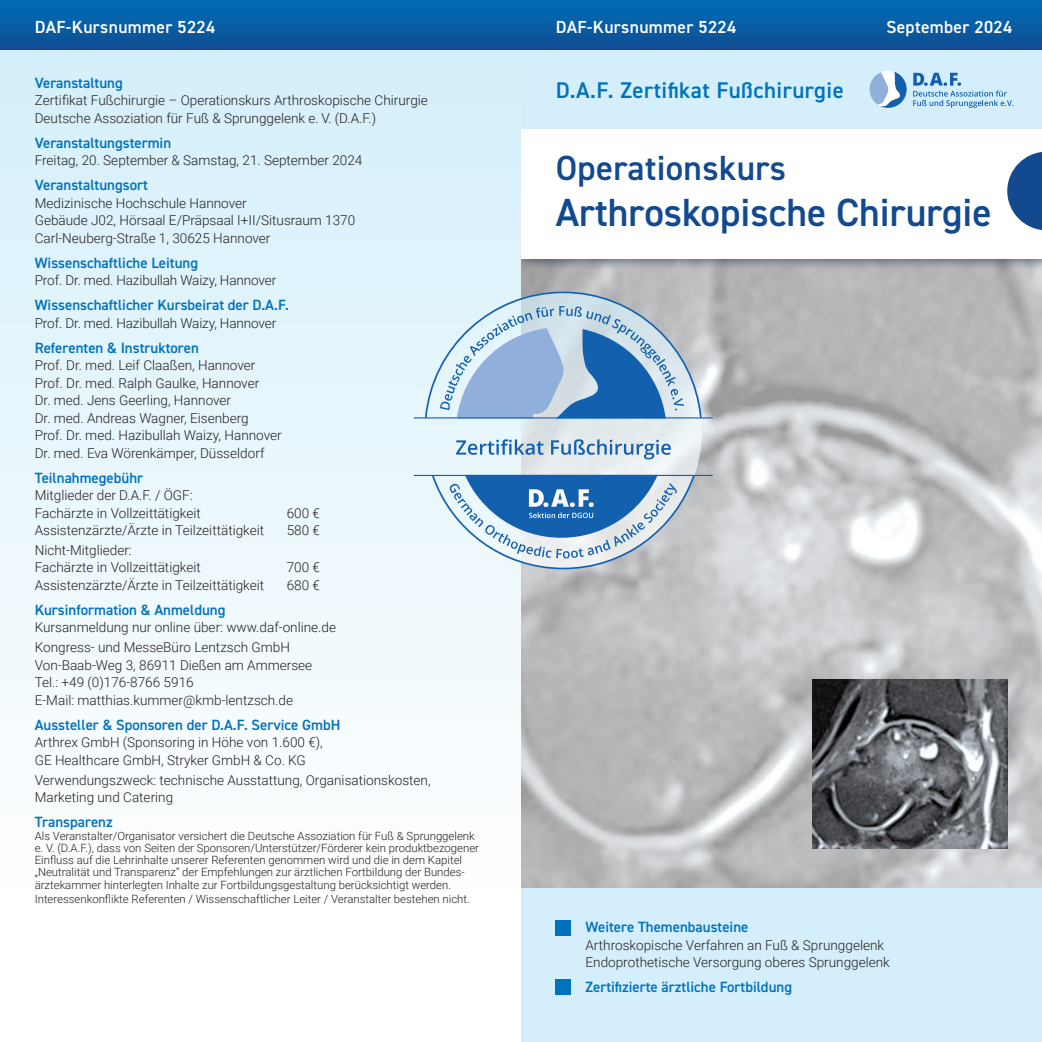
<style>
.page{position:relative;width:1042px;height:1042px;background:#fff}
.page>*{position:absolute;margin:0;border:0;box-sizing:border-box;transform-origin:0 0}
.t1{font:600 39.38px "DIN2014";color:#13498e}
.t2{font:600 35px "DIN2014";letter-spacing:.01em;color:#13498e}
.t3{font:600 22.75px "DIN2014";letter-spacing:.02em;color:#0072bc}
.t4{font:600 17.5px "DIN2014";letter-spacing:.02em;color:#fff}
.t5{font:600 14.88px "DIN2014";color:#0072bc}
.t6{font:300 13.65px/17.5px "Roboto";color:#231f20}
.t7{font:300 11.38px/12.2px "Roboto";color:#231f20}
</style>
<div class="page">
<img style="left:521px;top:271px;width:521px;height:617px">
<img style="left:813px;top:680px;width:194px;height:169px">
<div style="left:512px;top:120px;width:530px;height:151px;background:#001522;opacity:.6"></div>
<div style="left:521px;top:129px;width:521px;height:129px;background:#fff"></div>
<div style="left:521px;top:50px;width:521px;height:79px;background:#d4effb"></div>
<div style="left:521px;top:888px;width:521px;height:154px;background:#d4effb"></div>
<div style="left:556px;top:920px;width:15px;height:16px;background:#0072bc"></div>
<div style="left:556px;top:979px;width:15px;height:16px;background:#0072bc"></div>
<div style="left:507px;top:0;width:535px;height:50px;background:linear-gradient(to bottom,#006fb8,#104c91)"></div>
<div style="left:0;top:50px;width:521px;height:858px;background:linear-gradient(to bottom,#d4effb,#fff)"></div>
<div style="left:0;top:0;width:521px;height:50px;background:linear-gradient(to bottom,#006fb8,#104c91)"></div>
<svg style="left:1007px;top:152px;width:35px;height:78px"></svg>
<svg style="left:869px;top:71px;width:37px;height:37px"></svg>
<svg style="left:913px;top:73px;width:100px;height:35px"></svg>
<svg style="left:424px;top:291px;width:279px;height:278px;background:#d6e1e8"></svg>
<svg style="left:449px;top:476px;width:228px;height:82px;background:#83aad0"></svg>
<svg style="left:440px;top:306px;width:244px;height:111px;background:#97b8d8"></svg>
<svg style="left:456px;top:439px;width:87px;height:16px"></svg>
<svg style="left:551px;top:439px;width:120px;height:20px;background:#afc7de"></svg>
<hr style="left:414px;top:417px;width:299px;height:1px;background:#1360ae">
<hr style="left:414px;top:475px;width:299px;height:1px;background:#1360ae">
<p class="t4" style="left:35px;top:15px;width:182px">DAF-Kursnummer 5224</p>
<p class="t5" style="left:35px;top:73px;width:90px">Veranstaltung</p>
<p class="t6" style="left:35px;top:91px;width:395px">Zertifikat Fußchirurgie – Operationskurs Arthroskopische Chirurgie<br>Deutsche Assoziation für Fuß &amp; Sprunggelenk e. V. (D.A.F.)</p>
<p class="t5" style="left:35px;top:133px;width:138px">Veranstaltungstermin</p>
<p class="t6" style="left:35px;top:151px;width:329px">Freitag, 20. September &amp; Samstag, 21. September 2024</p>
<p class="t5" style="left:35px;top:175px;width:115px">Veranstaltungsort</p>
<p class="t6" style="left:35px;top:194px;width:322px">Medizinische Hochschule Hannover<br>Gebäude J02, Hörsaal E/Präpsaal I+II/Situsraum 1370<br>Carl-Neuberg-Straße 1, 30625 Hannover</p>
<p class="t5" style="left:35px;top:253px;width:165px">Wissenschaftliche Leitung</p>
<p class="t6" style="left:35px;top:271px;width:243px">Prof. Dr. med. Hazibullah Waizy, Hannover</p>
<p class="t5" style="left:35px;top:295px;width:256px">Wissenschaftlicher Kursbeirat der D.A.F.</p>
<p class="t6" style="left:35px;top:313px;width:243px">Prof. Dr. med. Hazibullah Waizy, Hannover</p>
<p class="t5" style="left:35px;top:337px;width:166px">Referenten &amp; Instruktoren</p>
<p class="t6" style="left:35px;top:356px;width:248px">Prof. Dr. med. Leif Claaßen, Hannover Prof. Dr. med. Ralph Gaulke, Hannover<br>Dr. med. Jens Geerling, Hannover<br>Dr. med. Andreas Wagner, Eisenberg<br>Prof. Dr. med. Hazibullah Waizy, Hannover Dr. med. Eva Wörenkämper, Düsseldorf</p>
<p class="t5" style="left:35px;top:467px;width:110px">Teilnahmegebühr</p>
<p class="t6" style="left:35px;top:486px;width:168px">Mitglieder der D.A.F. / ÖGF:<br>Fachärzte in Vollzeittätigkeit</p>
<p class="t6" style="left:287px;top:503px;width:35px">600 €</p>
<p class="t6" style="left:35px;top:521px;width:231px">Assistenzärzte/Ärzte in Teilzeittätigkeit</p>
<p class="t6" style="left:287px;top:521px;width:35px">580 €</p>
<p class="t6" style="left:35px;top:541px;width:168px">Nicht-Mitglieder:<br>Fachärzte in Vollzeittätigkeit</p>
<p class="t6" style="left:287px;top:558px;width:35px">700 €</p>
<p class="t6" style="left:35px;top:576px;width:231px">Assistenzärzte/Ärzte in Teilzeittätigkeit</p>
<p class="t6" style="left:287px;top:576px;width:35px">680 €</p>
<p class="t5" style="left:35px;top:600px;width:192px">Kursinformation &amp; Anmeldung</p>
<p class="t6" style="left:35px;top:617px;width:303px;line-height:19.9px">Kursanmeldung nur online über: www.daf-online.de<br>Kongress- und MesseBüro Lentzsch GmbH</p>
<p class="t6" style="left:35px;top:656px;width:279px">Von-Baab-Weg 3, 86911 Dießen am Ammersee<br>Tel.: +49 (0)176-8766 5916<br>E-Mail: matthias.kummer@kmb-lentzsch.de</p>
<p class="t5" style="left:35px;top:715px;width:307px">Aussteller &amp; Sponsoren der D.A.F. Service GmbH</p>
<p class="t6" style="left:35px;top:733px;width:290px">Arthrex GmbH (Sponsoring in Höhe von 1.600 €),<br>GE Healthcare GmbH, Stryker GmbH &amp; Co. KG</p>
<p class="t6" style="left:35px;top:771px;width:397px">Verwendungszweck: technische Ausstattung, Organisationskosten,<br>Marketing und Catering</p>
<p class="t5" style="left:35px;top:812px;width:80px">Transparenz</p>
<p class="t7" style="left:35px;top:829px;width:446px">Als Veranstalter/Organisator versichert die Deutsche Assoziation für Fuß &amp; Sprunggelenk e. V. (D.A.F.), dass von Seiten der Sponsoren/Unterstützer/Förderer kein produktbezogener Einfluss auf die Lehrinhalte unserer Referenten genommen wird und die in dem Kapitel „Neutralität und Transparenz“ der Empfehlungen zur ärztlichen Fortbildung der Bundes&shy;ärztekammer hinterlegten Inhalte zur Fortbildungsgestaltung berücksichtigt werden.</p>
<p class="t7" style="left:35px;top:893px;width:437px">Interessenkonflikte Referenten / Wissenschaftlicher Leiter / Veranstalter bestehen nicht.</p>
<p class="t4" style="left:556px;top:15px;width:182px">DAF-Kursnummer 5224</p>
<p class="t4" style="left:886px;top:15px;width:127px">September 2024</p>
<h3 class="t3" style="left:556px;top:75px;width:290px">D.A.F. Zertifikat Fußchirurgie</h3>
<h2 class="t2" style="left:556px;top:145px;width:232px">Operationskurs</h2>
<h1 class="t1" style="left:556px;top:186px;width:437px">Arthroskopische Chirurgie</h1>
<p class="t5" style="left:585px;top:917px;width:164px">Weitere Themenbausteine</p>
<p class="t6" style="left:585px;top:935px;width:306px">Arthroskopische Verfahren an Fuß &amp; Sprunggelenk<br>Endoprothetische Versorgung oberes Sprunggelenk</p>
<p class="t5" style="left:585px;top:977px;width:208px">Zertifizierte ärztliche Fortbildung</p>
</div>
